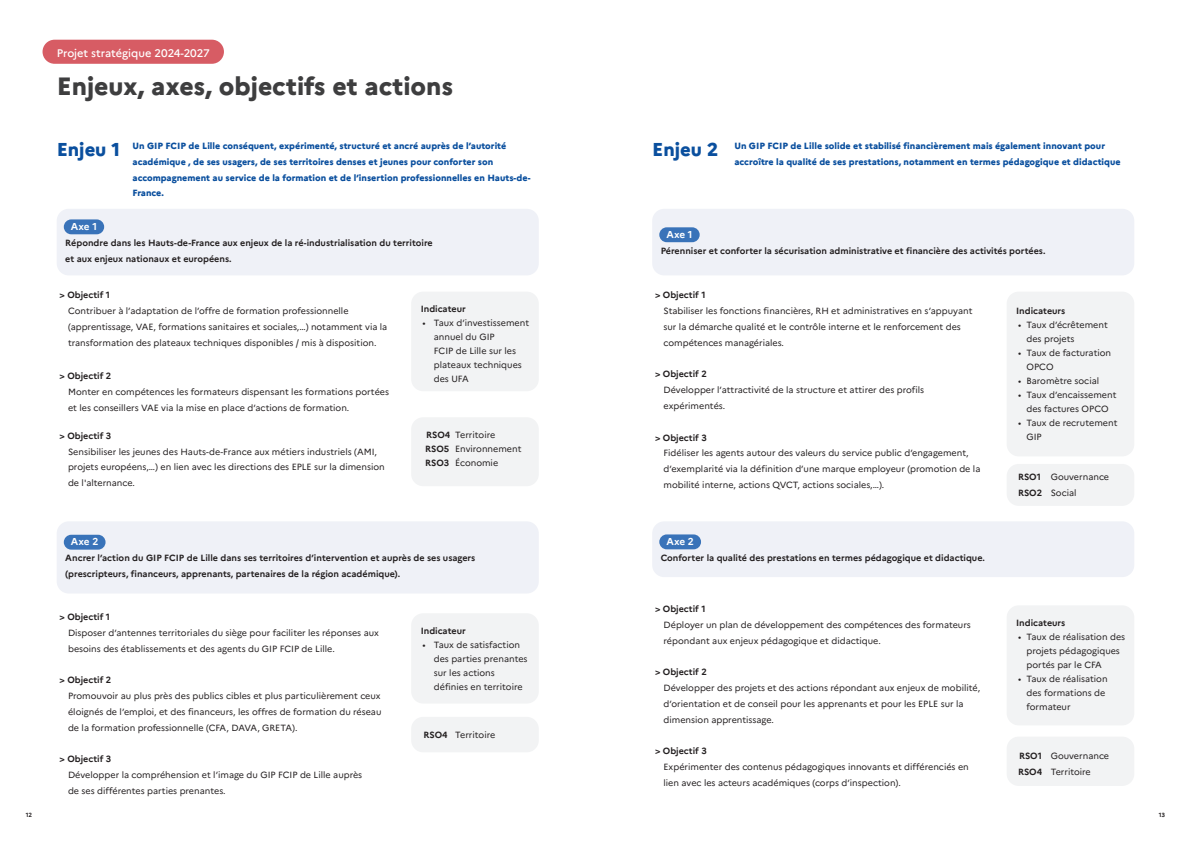
<style>
.page{position:relative;width:1191px;height:842px;background:#fff}
.page>*{position:absolute;margin:0;border:0;box-sizing:border-box;transform-origin:0 0}
.t1{font:800 25px "Marianne";color:#3e3e3f}
.Sommare_maigre{font:800 18.6px "Marianne";color:#0a4f9e}
.Style_de_paragraphe_1{font:500 11px "Marianne";letter-spacing:-.005em;color:#fff}
.Triptyque_Formation_Couleur{font:700 10px "Marianne";color:#fff}
.Sommare_maigre-2{font:9px/15.8px "Marianne";color:#231f20}
.Sommare_maigre-3{font:700 9px/15.8px "Marianne";color:#231f20}
.Sommare_maigre-4{font:800 9px/15.8px "Marianne";color:#0a4f9e}
.t2{font:700 6px "Marianne";color:#231f20}
.s1{font-weight:700}
</style>
<div class="page">
<div style="left:57px;top:209px;width:482px;height:66px;background:#eff1f7;border-radius:12px"></div>
<div style="left:64px;top:219px;width:40px;height:15px;background:#3973b9;border-radius:7px"></div>
<div style="left:652px;top:209px;width:482px;height:66px;background:#eff1f7;border-radius:12px"></div>
<div style="left:659px;top:227px;width:40px;height:15px;background:#3973b9;border-radius:7px"></div>
<div style="left:57px;top:521px;width:482px;height:72px;background:#eff1f7;border-radius:12px"></div>
<div style="left:64px;top:535px;width:42px;height:15px;background:#3973b9;border-radius:7px"></div>
<div style="left:652px;top:521px;width:482px;height:56px;background:#eff1f7;border-radius:12px"></div>
<div style="left:659px;top:534px;width:42px;height:15px;background:#3973b9;border-radius:7px"></div>
<div style="left:411px;top:292px;width:128px;height:99px;background:#f2f3f4;border-radius:12px"></div>
<div style="left:1006px;top:292px;width:128px;height:164px;background:#f2f3f4;border-radius:12px"></div>
<div style="left:411px;top:613px;width:128px;height:90px;background:#f2f3f4;border-radius:12px"></div>
<div style="left:1006px;top:605px;width:128px;height:120px;background:#f2f3f4;border-radius:12px"></div>
<div style="left:411px;top:417px;width:128px;height:69px;background:#f2f3f4;border-radius:12px"></div>
<div style="left:411px;top:717px;width:128px;height:35px;background:#f2f3f4;border-radius:12px"></div>
<div style="left:1006px;top:737px;width:128px;height:49px;background:#f2f3f4;border-radius:12px"></div>
<div style="left:1006px;top:464px;width:128px;height:42px;background:#f2f3f4;border-radius:12px"></div>
<div style="left:43px;top:40px;width:181px;height:24px;background:#d75c64;border-radius:12px"></div>
<p class="Style_de_paragraphe_1" style="left:57px;top:46px;width:155px">Projet stratégique 2024-2027</p>
<p class="t1" style="left:57px;top:71px;width:398px">Enjeux, axes, objectifs et actions</p>
<p class="Sommare_maigre" style="left:57px;top:138px;width:65px">Enjeu 1</p>
<p class="Sommare_maigre-4" style="left:133px;top:138px;width:399px">Un GIP FCIP de Lille conséquent, expérimenté, structuré et ancré auprès de l’autorité académique , de ses usagers, de ses territoires denses et jeunes pour conforter son accompagnement au service de la formation et de l’insertion professionnelles en Hauts-de-France.</p>
<p class="Triptyque_Formation_Couleur" style="left:71px;top:220px;width:28px">Axe 1</p>
<p class="Sommare_maigre-3" style="left:65px;top:235px;width:369px">Répondre dans les Hauts-de-France aux enjeux de la ré-industrialisation du territoire et aux enjeux nationaux et européens.</p>
<p class="Sommare_maigre-3" style="left:60px;top:287px;width:52px">&gt; Objectif 1</p>
<p class="Sommare_maigre-2" style="left:68px;top:303px;width:321px">Contribuer à l’adaptation de l’offre de formation professionnelle (apprentissage, VAE, formations sanitaires et sociales,…) notamment via la transformation des plateaux techniques disponibles / mis à disposition.</p>
<p class="Sommare_maigre-3" style="left:60px;top:368px;width:53px">&gt; Objectif 2</p>
<p class="Sommare_maigre-2" style="left:68px;top:384px;width:322px">Monter en compétences les formateurs dispensant les formations portées et les conseillers VAE via la mise en place d’actions de formation.</p>
<p class="Sommare_maigre-3" style="left:60px;top:428px;width:53px">&gt; Objectif 3</p>
<p class="Sommare_maigre-2" style="left:68px;top:443px;width:318px">Sensibiliser les jeunes des Hauts-de-France aux métiers industriels (AMI, projets européens,…) en lien avec les directions des EPLE sur la dimension de l'alternance.</p>
<p class="Sommare_maigre-3" style="left:421px;top:301px;width:47px">Indicateur</p>
<p class="Sommare_maigre-2" style="left:434px;top:316px;width:97px;line-height:14px;text-indent:-11px">• Taux d’investissement annuel du GIP<br>FCIP de Lille sur les plateaux techniques des UFA</p>
<p class="Sommare_maigre-2" style="left:426px;top:427px;width:71px"><span class="s1">RSO4</span> Territoire</p>
<p class="Sommare_maigre-2" style="left:425px;top:441px;width:98px"><span class="s1">RSO5</span> Environnement</p>
<p class="Sommare_maigre-2" style="left:425px;top:455px;width:75px"><span class="s1">RSO3</span> Économie</p>
<p class="Triptyque_Formation_Couleur" style="left:71px;top:536px;width:29px">Axe 2</p>
<p class="Sommare_maigre-3" style="left:65px;top:550px;width:411px">Ancrer l’action du GIP FCIP de Lille dans ses territoires d’intervention et auprès de ses usagers (prescripteurs, financeurs, apprenants, partenaires de la région académique).</p>
<p class="Sommare_maigre-2" style="left:68px;top:609px;width:312px;text-indent:-9px"><span class="s1">&gt; Objectif 1<br></span>Disposer d’antennes territoriales du siège pour faciliter les réponses aux besoins des établissements et des agents du GIP FCIP de Lille.</p>
<p class="Sommare_maigre-2" style="left:68px;top:672px;width:315px;text-indent:-9px"><span class="s1">&gt; Objectif 2<br></span>Promouvoir au plus près des publics cibles et plus particulièrement ceux éloignés de l’emploi, et des financeurs, les offres de formation du réseau de la formation professionnelle (CFA, DAVA, GRETA).</p>
<p class="Sommare_maigre-2" style="left:68px;top:751px;width:296px;text-indent:-9px"><span class="s1">&gt; Objectif 3<br></span>Développer la compréhension et l’image du GIP FCIP de Lille auprès de ses différentes parties prenantes.</p>
<p class="Sommare_maigre-3" style="left:421px;top:623px;width:47px">Indicateur</p>
<p class="Sommare_maigre-2" style="left:434px;top:638px;width:95px;line-height:14px;text-indent:-11px">• Taux de satisfaction des parties prenantes sur les actions définies en territoire</p>
<p class="Sommare_maigre-2" style="left:423px;top:726px;width:73px"><span class="s1">RSO4</span> Territoire</p>
<p class="Sommare_maigre" style="left:652px;top:138px;width:67px">Enjeu 2</p>
<p class="Sommare_maigre-4" style="left:734px;top:138px;width:388px">Un GIP FCIP de Lille solide et stabilisé financièrement mais également innovant pour accroître la qualité de ses prestations, notamment en termes pédagogique et didactique</p>
<p class="Triptyque_Formation_Couleur" style="left:666px;top:228px;width:28px">Axe 1</p>
<p class="Sommare_maigre-3" style="left:660px;top:243px;width:386px">Pérenniser et conforter la sécurisation administrative et financière des activités portées.</p>
<p class="Sommare_maigre-2" style="left:663px;top:287px;width:310px;text-indent:-9px"><span class="s1">&gt; Objectif 1<br></span>Stabiliser les fonctions financières, RH et administratives en s’appuyant sur la démarche qualité et le contrôle interne et le renforcement des compétences managériales.</p>
<p class="Sommare_maigre-2" style="left:663px;top:366px;width:262px;text-indent:-9px"><span class="s1">&gt; Objectif 2<br></span>Développer l’attractivité de la structure et attirer des profils expérimentés.</p>
<p class="Sommare_maigre-2" style="left:663px;top:429px;width:318px;text-indent:-9px"><span class="s1">&gt; Objectif 3<br></span>Fidéliser les agents autour des valeurs du service public d’engagement, d’exemplarité via la définition d’une marque employeur (promotion de la mobilité interne, actions QVCT, actions sociales,…).</p>
<p class="Triptyque_Formation_Couleur" style="left:666px;top:535px;width:29px">Axe 2</p>
<p class="Sommare_maigre-3" style="left:660px;top:550px;width:326px">Conforter la qualité des prestations en termes pédagogique et didactique.</p>
<p class="Sommare_maigre-2" style="left:663px;top:601px;width:309px;text-indent:-9px"><span class="s1">&gt; Objectif 1<br></span>Déployer un plan de développement des compétences des formateurs répondant aux enjeux pédagogique et didactique.</p>
<p class="Sommare_maigre-2" style="left:663px;top:664px;width:318px;text-indent:-9px"><span class="s1">&gt; Objectif 2<br></span>Développer des projets et des actions répondant aux enjeux de mobilité, d’orientation et de conseil pour les apprenants et pour les EPLE sur la dimension apprentissage.</p>
<p class="Sommare_maigre-2" style="left:663px;top:743px;width:307px;text-indent:-9px"><span class="s1">&gt; Objectif 3<br></span>Expérimenter des contenus pédagogiques innovants et différenciés en lien avec les acteurs académiques (corps d’inspection).</p>
<p class="Sommare_maigre-3" style="left:1016px;top:303px;width:51px">Indicateurs</p>
<p class="Sommare_maigre-2" style="left:1026px;top:318px;width:83px;line-height:14px;text-indent:-9px">• Taux d’écrêtement des projets</p>
<p class="Sommare_maigre-2" style="left:1026px;top:346px;width:86px;line-height:14px;text-indent:-9px">• Taux de facturation<br>OPCO</p>
<p class="Sommare_maigre-2" style="left:1018px;top:373px;width:83px">• Baromètre social</p>
<p class="Sommare_maigre-2" style="left:1018px;top:388px;width:100px;line-height:14px;text-align:center">• Taux d’encaissement des factures OPCO</p>
<p class="Sommare_maigre-2" style="left:1026px;top:416px;width:92px;line-height:14px;text-indent:-9px">• Taux de recrutement<br>GIP</p>
<p class="Sommare_maigre-2" style="left:1018px;top:469px;width:93px"><span class="s1">RSO1</span> Gouvernance</p>
<p class="Sommare_maigre-2" style="left:1018px;top:485px;width:60px"><span class="s1">RSO2</span> Social</p>
<p class="Sommare_maigre-3" style="left:1016px;top:615px;width:51px">Indicateurs</p>
<p class="Sommare_maigre-2" style="left:1026px;top:630px;width:100px;line-height:14px;text-indent:-9px">• Taux de réalisation des projets pédagogiques portés par le CFA</p>
<p class="Sommare_maigre-2" style="left:1026px;top:672px;width:83px;line-height:14px;text-indent:-9px">• Taux de réalisation des formations de formateur</p>
<p class="Sommare_maigre-2" style="left:1019px;top:748px;width:92px"><span class="s1">RSO1</span> Gouvernance</p>
<p class="Sommare_maigre-2" style="left:1018px;top:764px;width:74px"><span class="s1">RSO4</span> Territoire</p>
<p class="t2" style="left:26px;top:811px;width:8px">12</p>
<p class="t2" style="left:1159px;top:811px;width:8px">13</p>
</div>
